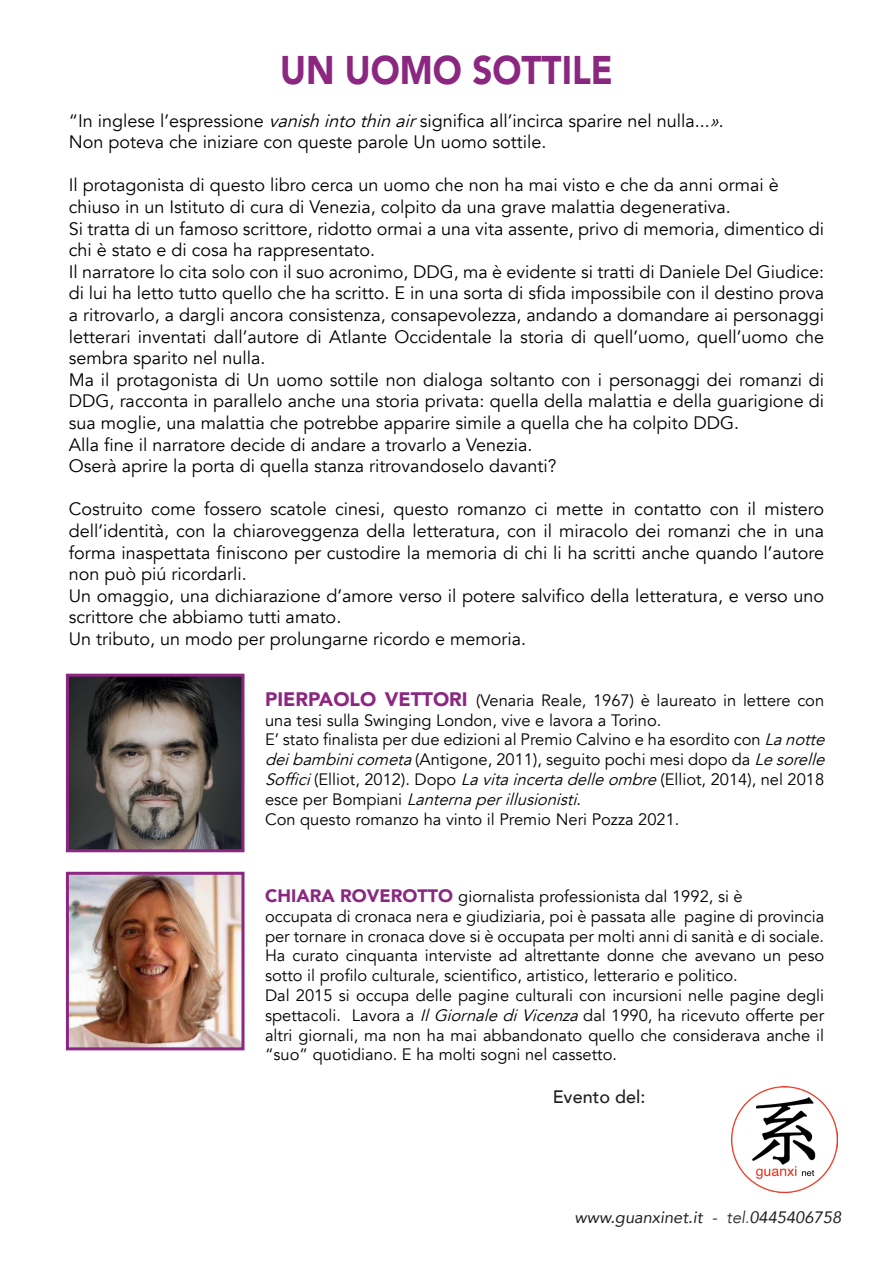
<style>
.page{position:relative;width:893px;height:1263px;background:#fff}
.page>*{position:absolute;margin:0;border:0;box-sizing:border-box;transform-origin:0 0}
.t1{font:900 39.9px "Avenir";color:#8b2681;scale:.88 1}
.t2{font:18px/21.6px "Avenir";color:#000}
.t3{font:500 18px "Avenir";color:#231f20}
.t4{font:16.5px/19.8px "Avenir";color:#000}
.t5{font:italic 16.5px "Avenir";color:#231f20}
.s1{font-style:italic}
.s2{font-weight:900;font-size:19.5px;color:#8c2681}
.s3{font-weight:900;font-size:18px;color:#8b2681}
.s4{font-weight:300}
</style>
<div class="page">
<img style="left:731px;top:1086px;width:107px;height:106px">
<img style="left:70px;top:678px;width:170px;height:170px">
<div style="left:66px;top:674px;width:178px;height:178px;border:3px solid #8b2681"></div>
<img style="left:70px;top:876px;width:170px;height:170px">
<div style="left:66px;top:872px;width:178px;height:178px;border:3px solid #8b2681"></div>
<h1 class="t1" style="left:280px;top:36px;width:380px">UN UOMO SOTTILE</h1>
<p class="t2" style="left:69px;top:110px;width:662px">“In inglese l’espressione <span class="s1">vanishintothinair</span>significa all’incirca sparire nel nulla...<span class="s1">».<br></span>Non poteva che iniziare con queste parole Un uomo sottile.</p>
<p class="t2" style="left:69px;top:175px;width:757px">Il protagonista di questo libro cerca un uomo che non ha mai visto e che da anni ormai è chiuso in un Istituto di cura di Venezia, colpito da una grave malattia degenerativa.<br>Si tratta di un famoso scrittore, ridotto ormai a una vita assente, privo di memoria, dimentico di chi è stato e di cosa ha rappresentato.<br>Il narratore lo cita solo con il suo acronimo, DDG, ma è evidente si tratti di Daniele Del Giudice: di lui ha letto tutto quello che ha scritto. E in una sorta di sfida impossibile con il destino prova a ritrovarlo, a dargli ancora consistenza, consapevolezza, andando a domandare ai personaggi letterari inventati dall’autore di Atlante Occidentale la storia di quell’uomo, quell’uomo che sembra sparito nel nulla.<br>Ma il protagonista di Un uomo sottile non dialoga soltanto con i personaggi dei romanzi di DDG, racconta in parallelo anche una storia privata: quella della malattia e della guarigione di sua moglie, una malattia che potrebbe apparire simile a quella che ha colpito DDG.<br>Alla fine il narratore decide di andare a trovarlo a Venezia.<br>Oserà aprire la porta di quella stanza ritrovandoselo davanti?</p>
<p class="t2" style="left:69px;top:499px;width:757px">Costruito come fossero scatole cinesi, questo romanzo ci mette in contatto con il mistero dell’identità, con la chiaroveggenza della letteratura, con il miracolo dei romanzi che in una forma inaspettata finiscono per custodire la memoria di chi li ha scritti anche quando l’autore non può piú ricordarli.<br>Un omaggio, una dichiarazione d’amore verso il potere salvifico della letteratura, e verso uno scrittore che abbiamo tutti amato.<br>Un tributo, un modo per prolungarne ricordo e memoria.</p>
<p class="t4" style="left:265px;top:691px;width:566px"><span class="s2">PIERPAOLO VETTORI</span> (Venaria Reale, 1967) è laureato in lettere con una tesi sulla Swinging London, vive e lavora a Torino.<br>E’ stato finalista per due edizioni al Premio Calvino e ha esordito con <span class="s1">Lanotte deibambinicometa</span>(Antigone, 2011), seguito pochi mesi dopo da <span class="s1">Lesorelle Soffici</span>(Elliot, 2012). Dopo <span class="s1">Lavitaincertadelleombre</span>(Elliot, 2014), nel 2018 e s c e p e r B o m p i a n i <span class="s1">Lanternaperillusionisti</span>.<br>Con questo romanzo ha vinto il Premio Neri Pozza 2021.</p>
<p class="t4" style="left:265px;top:887px;width:561px"><span class="s3">CHIARA ROVEROTTO</span> giornalista professionista dal 1992, si è<br>occupata di cronaca nera e giudiziaria, poi è passata alle pagine di provincia per tornare in cronaca dove si è occupata per molti anni di sanità e di sociale.<br>Ha curato cinquanta interviste ad altrettante donne che avevano un peso sotto il profilo culturale, scientifico, artistico, letterario e politico.<br>Dal 2015 si occupa delle pagine culturali con incursioni nelle pagine degli spettacoli. Lavora a <span class="s1">IlGiornalediVicenza</span>dal 1990, ha ricevuto offerte per altri giornali, ma non ha mai abbandonato quello che considerava anche il “suo” quotidiano. E ha molti sogni nel cassetto.</p>
<p class="t3" style="left:553px;top:1081px;width:94px">Evento del:</p>
<p class="t5" style="left:575px;top:1207px;width:268px">www.guanxinet.it - <span class="s4">tel.</span>0445406758</p>
</div>
